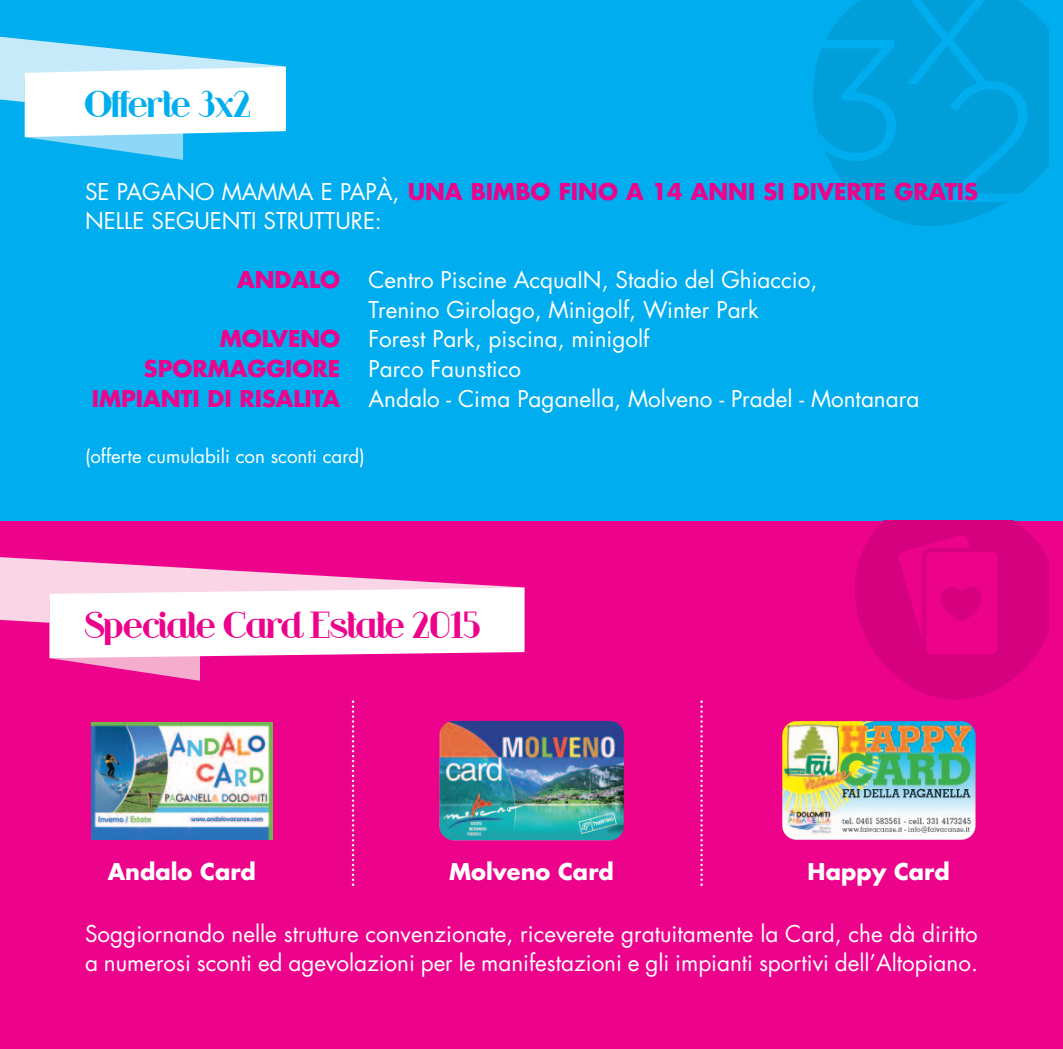
<style>
.page{position:relative;width:1063px;height:1049px;background:#fff}
.page>*{position:absolute;margin:0;border:0;box-sizing:border-box;transform-origin:0 0}
.t1{font:35px "Riot Squad";color:#ed028c}
.t2{font:35px "Riot Squad";letter-spacing:-.02em;color:#00aeef}
.t3{font:22.5px/29.8px "Futura";color:#fff}
.t4{font:700 22.5px "Futura";color:#ed028c}
.t5{font:700 22.5px "Futura";color:#fff}
.t6{font:18.75px "Futura";color:#fff}
.s1{font-weight:700;color:#ed028c}
</style>
<div class="page">
<div style="left:0;top:0;width:1063px;height:531px;background:#00aeef"></div>
<div style="left:0;top:521px;width:1063px;height:528px;background:#ed028c"></div>
<svg style="left:813px;top:0;width:236px;height:226px;fill:#009fda"></svg>
<svg style="left:814px;top:40px;width:82px;height:121px"></svg>
<svg style="left:907px;top:0;width:122px;height:202px"></svg>
<svg style="left:855px;top:521px;width:194px;height:178px"></svg>
<img style="left:91px;top:722px;width:181px;height:117px">
<img style="left:439px;top:721px;width:185px;height:119px;border-radius:14px">
<img style="left:782px;top:721px;width:194px;height:119px;border-radius:14px">
<svg style="left:0;top:36px;width:286px;height:124px"></svg>
<svg style="left:0;top:557px;width:524px;height:93px;fill:#f9d4e4"></svg>
<svg style="left:50px;top:588px;width:474px;height:93px"></svg>
<svg style="left:352px;top:700px;width:2px;height:186px"></svg>
<svg style="left:700px;top:700px;width:3px;height:186px"></svg>
<h1 class="t2" style="left:85px;top:85px;width:168px">Offerte 3x2</h1>
<p class="t3" style="left:85px;top:178px;width:894px">SE PAGANO MAMMA E PAPÀ, <span class="s1">UNA BIMBO FINO A 14 ANNI SI DIVERTE GRATIS<br></span>NELLE SEGUENTI STRUTTURE:</p>
<p class="t4" style="left:237px;top:270px;width:104px">ANDALO</p>
<p class="t3" style="left:369px;top:267px;width:450px">Centro Piscine AcquaIN, Stadio del Ghiaccio,<br>Trenino Girolago, Minigolf, Winter Park</p>
<p class="t4" style="left:220px;top:329px;width:122px">MOLVENO</p>
<p class="t3" style="left:369px;top:326px;width:282px">Forest Park, piscina, minigolf</p>
<p class="t4" style="left:144px;top:358px;width:198px">SPORMAGGIORE</p>
<p class="t3" style="left:369px;top:356px;width:154px">Parco Faunstico</p>
<p class="t4" style="left:92px;top:388px;width:250px">IMPIANTI DI RISALITA</p>
<p class="t3" style="left:369px;top:386px;width:552px">Andalo - Cima Paganella, Molveno - Pradel - Montanara</p>
<p class="t6" style="left:85px;top:447px;width:281px">(offerte cumulabili con sconti card)</p>
<h1 class="t1" style="left:85px;top:605px;width:398px">Speciale Card Estate 2015</h1>
<p class="t5" style="left:108px;top:862px;width:150px">Andalo Card</p>
<p class="t5" style="left:449px;top:862px;width:166px">Molveno Card</p>
<p class="t5" style="left:808px;top:862px;width:144px">Happy Card</p>
<p class="t3" style="left:85px;top:920px;width:894px">Soggiornando nelle strutture convenzionate, riceverete gratuitamente la Card, che dà diritto a numerosi sconti ed agevolazioni per le manifestazioni e gli impianti sportivi dell’Altopiano.</p>
</div>
